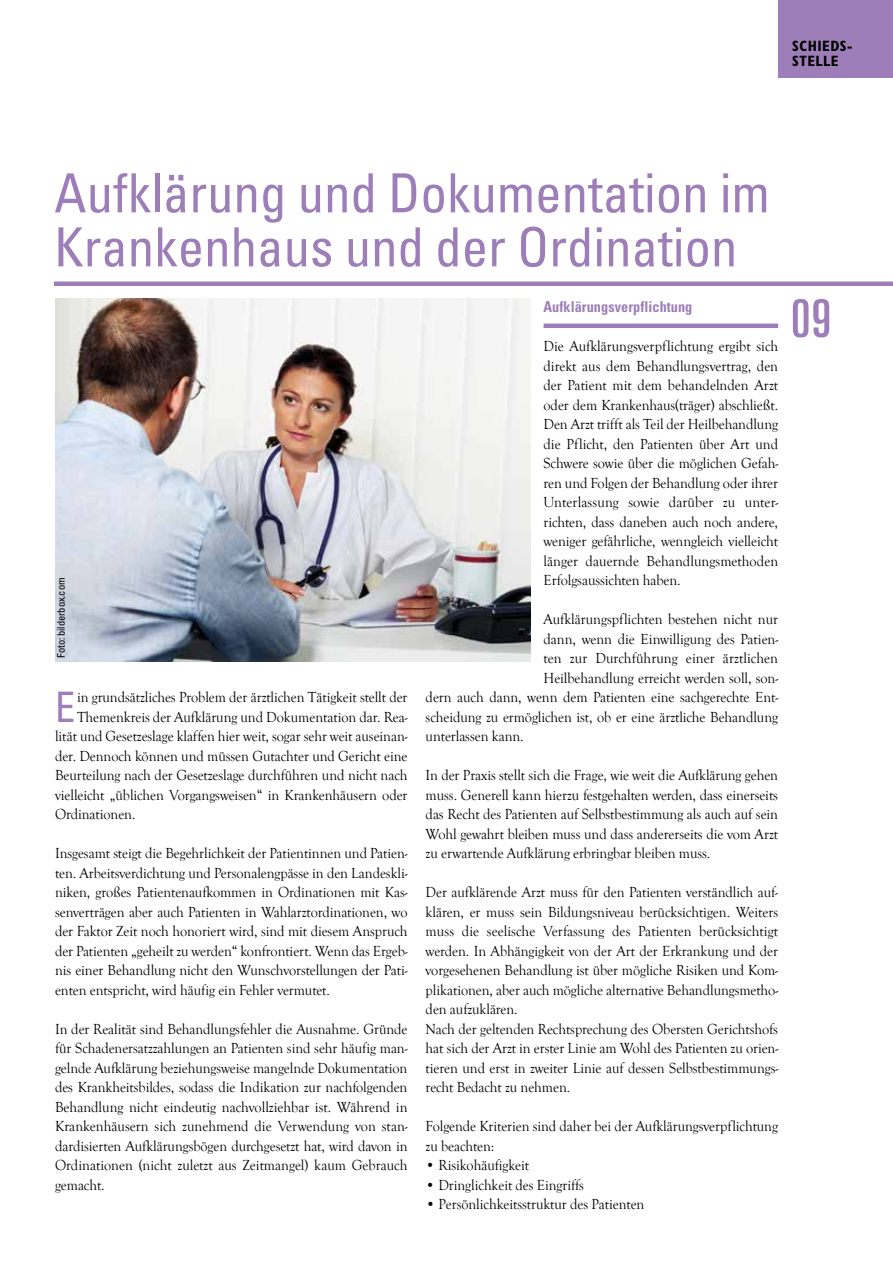
<style>
.page{position:relative;width:893px;height:1263px;background:#fff}
.page>*{position:absolute;margin:0;border:0;box-sizing:border-box;transform-origin:0 0}
.t1{font:condensed 54px/54px "Univers LT Std";color:#9d7eb8}
.t2{font:ultra-condensed 52.5px "Univers LT Std";color:#9d7eb8}
.t3{font:condensed 42px "Univers LT Std";color:#9d7eb8;scale:.95 1}
.t4{font:15px/19.5px "Goudy Old Style T";letter-spacing:-.005em;color:#000;text-align:justify;scale:.95 1}
.t5{font:700 condensed 15px "Univers LT Std";letter-spacing:.005em;color:#9d7eb8;scale:.95 1}
.t6{font:700 condensed 15px/15px "Gill Sans MT Pro";letter-spacing:.03em;color:#000}
.t7{font:condensed 10.5px "Univers LT Std";letter-spacing:-.01em;color:#000}
</style>
<div class="page">
<div style="left:54px;top:281px;width:839px;height:5px;background:#9d7eb8"></div>
<div style="left:778px;top:0;width:115px;height:78px;background:#9d7eb8"></div>
<hr style="left:543px;top:324px;width:235px;height:4px;background:#9d7eb8">
<img style="left:55px;top:298px;width:476px;height:363px">
<p class="t6" style="left:792px;top:38px;width:61px">SCHIEDS-<br>STELLE</p>
<h1 class="t1" style="left:54px;top:165px;width:717px">Aufklärung und Dokumentation im<br>Krankenhaus und der Ordination</h1>
<p class="t7" style="left:54px;top:658px;width:82px;rotate:-90deg">Foto: bilderbox.com</p>
<h3 class="t3" style="left:55px;top:680px;width:23px">E</h3>
<p class="t4" style="left:77px;top:688px;width:349px">in grundsätzliches Problem der ärztlichen Tätigkeit stellt der</p>
<p class="t4" style="left:77px;top:707px;width:349px">Themenkreis der Aufklärung und Dokumentation dar. Rea-</p>
<p class="t4" style="left:55px;top:727px;width:372px">lität und Gesetzeslage klaffen hier weit, sogar sehr weit auseinan-</p>
<p class="t4" style="left:55px;top:746px;width:372px">der. Dennoch können und müssen Gutachter und Gericht eine</p>
<p class="t4" style="left:55px;top:766px;width:372px">Beurteilung nach der Gesetzeslage durchführen und nicht nach</p>
<p class="t4" style="left:55px;top:785px;width:372px">vielleicht „üblichen Vorgangsweisen“ in Krankenhäusern oder</p>
<p class="t4" style="left:55px;top:805px;width:86px">Ordinationen.</p>
<p class="t4" style="left:55px;top:844px;width:373px">Insgesamt steigt die Begehrlichkeit der Patientinnen und Patien&shy;ten. Arbeitsverdichtung und Personalengpässe in den Landeskli&shy;niken, großes Patientenaufkommen in Ordinationen mit Kas&shy;senverträgen aber auch Patienten in Wahlarztordinationen, wo der Faktor Zeit noch honoriert wird, sind mit diesem Anspruch der Patienten „geheilt zu werden“ konfrontiert. Wenn das Ergeb&shy;nis einer Behandlung nicht den Wunschvorstellungen der Pati&shy;enten entspricht, wird häufig ein Fehler vermutet.</p>
<p class="t4" style="left:55px;top:1019px;width:373px">In der Realität sind Behandlungsfehler die Ausnahme. Gründe für Schadenersatzzahlungen an Patienten sind sehr häufig man&shy;gelnde Aufklärung beziehungsweise mangelnde Dokumentation des Krankheitsbildes, sodass die Indikation zur nachfolgenden Behandlung nicht eindeutig nachvollziehbar ist. Während in Krankenhäusern sich zunehmend die Verwendung von stan&shy;dardisierten Aufklärungsbögen durchgesetzt hat, wird davon in Ordinationen (nicht zuletzt aus Zeitmangel) kaum Gebrauch gemacht.</p>
<p class="t5" style="left:543px;top:297px;width:158px">Aufklärungsverpflichtung</p>
<p class="t4" style="left:543px;top:337px;width:249px">Die Aufklärungsverpflichtung ergibt sich direkt aus dem Behandlungsvertrag, den der Patient mit dem behandelnden Arzt oder dem Krankenhaus(träger) abschließt.<br>Den Arzt trifft als Teil der Heilbehandlung die Pflicht, den Patienten über Art und Schwere sowie über die möglichen Gefah&shy;ren und Folgen der Behandlung oder ihrer Unterlassung sowie darüber zu unter&shy;richten, dass daneben auch noch andere, weniger gefährliche, wenngleich vielleicht länger dauernde Behandlungsmethoden Erfolgsaussichten haben.</p>
<p class="t4" style="left:543px;top:610px;width:248px">Aufklärungspflichten bestehen nicht nur</p>
<p class="t4" style="left:543px;top:629px;width:248px">dann, wenn die Einwilligung des Patien-</p>
<p class="t4" style="left:543px;top:649px;width:248px">ten zur Durchführung einer ärztlichen</p>
<p class="t4" style="left:543px;top:668px;width:248px">Heilbehandlung erreicht werden soll, son-</p>
<p class="t4" style="left:426px;top:688px;width:373px">dern auch dann, wenn dem Patienten eine sachgerechte Ent-</p>
<p class="t4" style="left:426px;top:707px;width:372px">scheidung zu ermöglichen ist, ob er eine ärztliche Behandlung</p>
<p class="t4" style="left:426px;top:727px;width:105px">unterlassen kann.</p>
<p class="t4" style="left:426px;top:766px;width:373px">In der Praxis stellt sich die Frage, wie weit die Aufklärung gehen muss. Generell kann hierzu festgehalten werden, dass einerseits das Recht des Patienten auf Selbstbestimmung als auch auf sein Wohl gewahrt bleiben muss und dass andererseits die vom Arzt zu erwartende Aufklärung erbringbar bleiben muss.</p>
<p class="t4" style="left:426px;top:883px;width:373px;text-align:left">Der aufklärende Arzt muss für den Patienten verständlich auf&shy;klären, er muss sein Bildungsniveau berücksichtigen. Weiters muss die seelische Verfassung des Patienten berücksichtigt werden. In Abhängigkeit von der Art der Erkrankung und der vorgesehenen Behandlung ist über mögliche Risiken und Kom&shy;plikationen, aber auch mögliche alternative Behandlungsmetho&shy;den aufzuklären.<br>Nach der geltenden Rechtsprechung des Obersten Gerichtshofs hat sich der Arzt in erster Linie am Wohl des Patienten zu orien&shy;tieren und erst in zweiter Linie auf dessen Selbstbestimmungs&shy;recht Bedacht zu nehmen.</p>
<p class="t4" style="left:426px;top:1117px;width:372px">Folgende Kriterien sind daher bei der Aufklärungsverpflichtung zu beachten:</p>
<p class="t4" style="left:426px;top:1156px;width:110px">• Risikohäufigkeit</p>
<p class="t4" style="left:426px;top:1175px;width:168px">• Dringlichkeit des Eingriffs</p>
<p class="t4" style="left:426px;top:1195px;width:232px">• Persönlichkeitsstruktur des Patienten</p>
<h2 class="t2" style="left:791px;top:289px;width:42px">09</h2>
</div>
